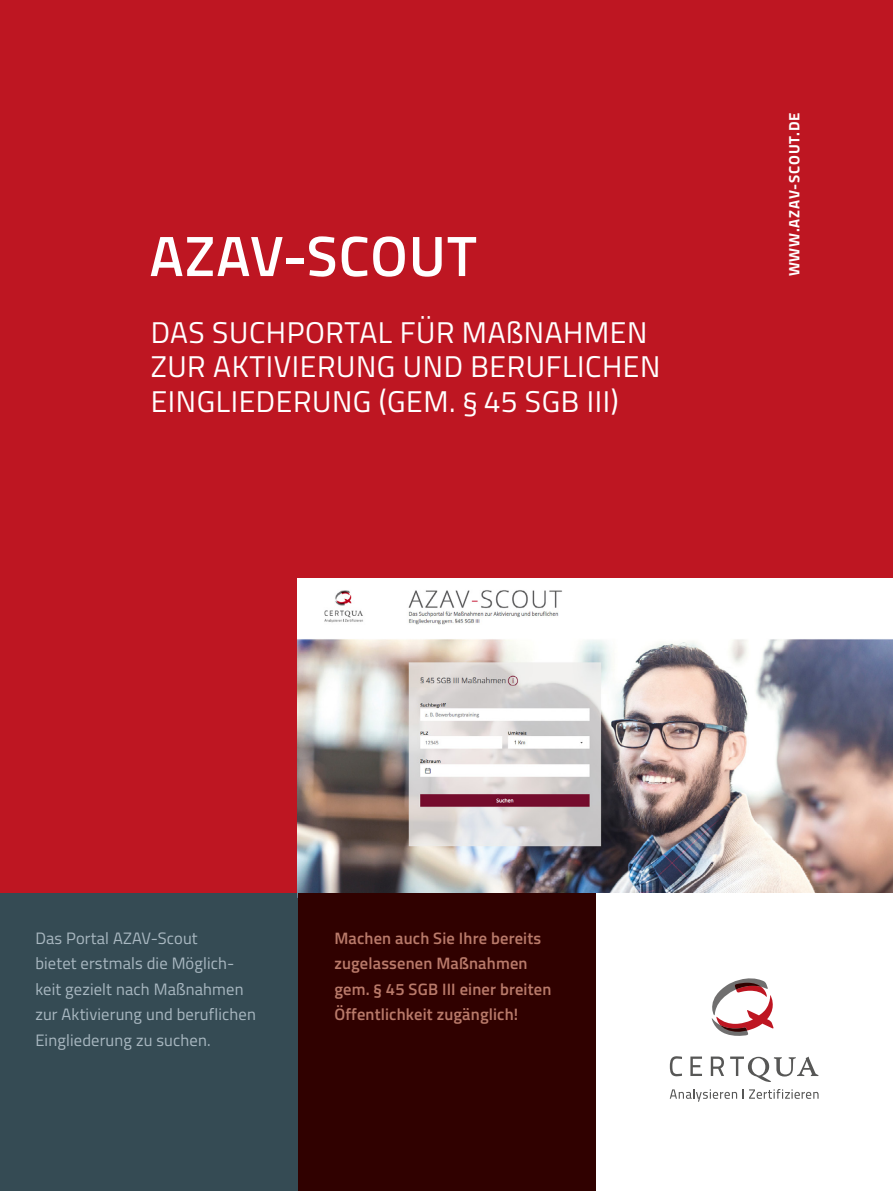
<style>
.page{position:relative;width:893px;height:1191px;background:#be1622}
.page>*{position:absolute;margin:0;border:0;box-sizing:border-box;transform-origin:0 0}
.t1{font:600 56.85px "Titillium";letter-spacing:.02em;color:#fff}
.t2{font:30px/34.5px "Titillium";letter-spacing:.02em;color:#fff}
.t3{font:16.5px/25.5px "Titillium";letter-spacing:.01em;color:#a9b8c1}
.t4{font:600 16.5px/25.5px "Titillium";letter-spacing:.01em;color:#b97a6a}
.t5{font:700 15px "Titillium";letter-spacing:.06em;color:#fff}
</style>
<div class="page">
<div style="left:0;top:893px;width:298px;height:298px;background:#354b54"></div>
<img style="left:298px;top:578px;width:595px;height:315px">
<div style="left:595px;top:893px;width:298px;height:298px;background:#fff"></div>
<svg style="left:670px;top:1089px;width:67px;height:12px"></svg>
<svg style="left:743px;top:1089px;width:76px;height:9px"></svg>
<svg style="left:670px;top:1056px;width:12px;height:20px"></svg>
<svg style="left:690px;top:1056px;width:12px;height:20px"></svg>
<svg style="left:711px;top:1056px;width:13px;height:20px"></svg>
<svg style="left:730px;top:1056px;width:88px;height:26px"></svg>
<svg style="left:711px;top:978px;width:63px;height:58px"></svg>
<div style="left:298px;top:893px;width:297px;height:298px;background:#300100"></div>
<h1 class="t1" style="left:150px;top:213px;width:329px">AZAV-SCOUT</h1>
<h2 class="t2" style="left:151px;top:313px;width:511px">DAS SUCHPORTAL FÜR MAßNAHMEN<br>ZUR AKTIVIERUNG UND BERUFLICHEN<br>EINGLIEDERUNG (GEM. § 45 SGB III)</h2>
<p class="t5" style="left:783px;top:276px;width:165px;rotate:-90deg">WWW.AZAV-SCOUT.DE</p>
<p class="t3" style="left:35px;top:924px;width:222px">Das Portal AZAV-Scout<br>bietet erstmals die Möglich&shy;keit gezielt nach Maßnahmen zur Aktivierung und beruflichen<br>Eingliederung zu suchen.</p>
<p class="t4" style="left:334px;top:924px;width:219px">Machen auch Sie Ihre bereits zugelassenen Maßnahmen gem. § 45 SGB III einer breiten<br>Öffentlichkeit zugänglich!</p>
</div>
